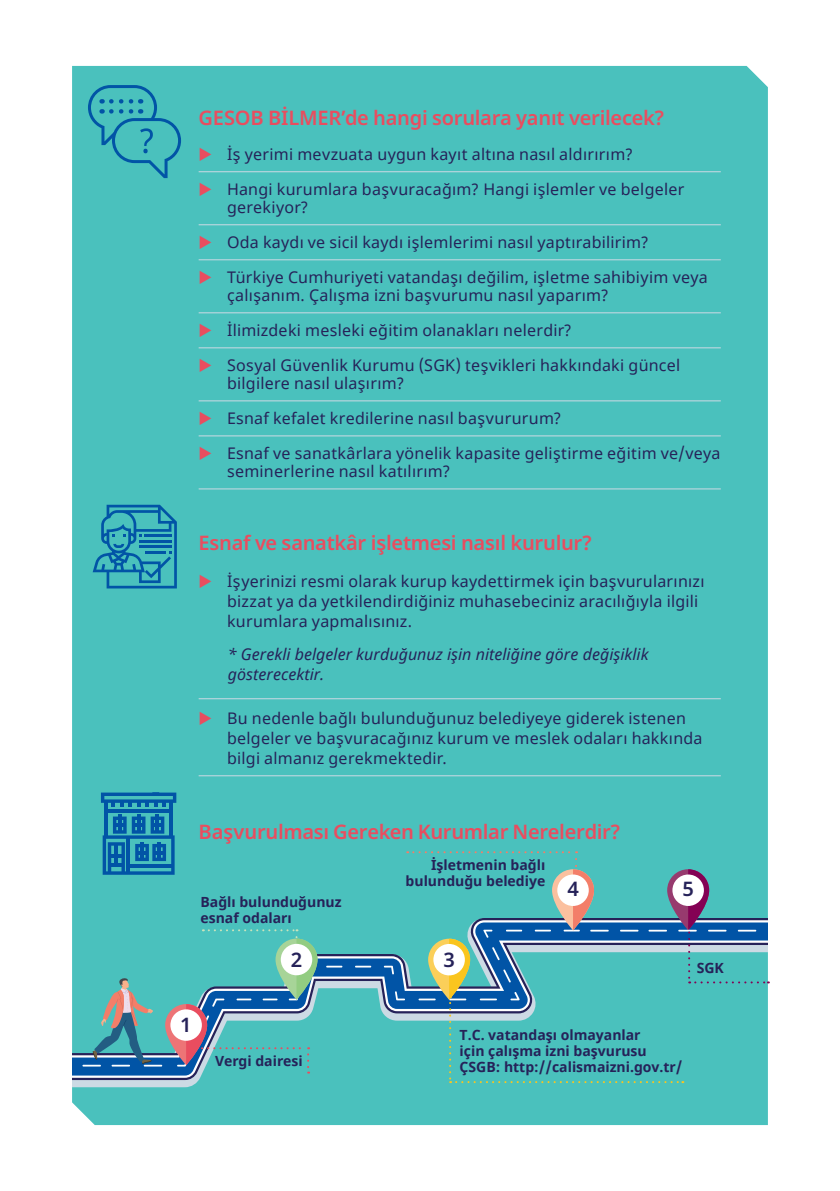
<style>
.page{position:relative;width:840px;height:1191px;background:#fff}
.page>*{position:absolute;margin:0;border:0;box-sizing:border-box;transform-origin:0 0}
.t1{font:600 20px "Noto Sans";letter-spacing:-.015em;color:#e94d5f}
.t2{font:600 20px "Noto Sans";color:#262259}
.t3{font:16px/35px "Noto Sans";letter-spacing:.015em;color:#262259}
.t4{font:italic 16px/20px "Noto Sans";color:#262259}
.t5{font:700 14px/16px "Noto Sans";color:#262259}
</style>
<div class="page">
<div style="left:72px;top:66px;width:695px;height:1059px;background:#4ac1bd"></div>
<svg style="left:88px;top:85px;width:93px;height:93px;background:#3eb0b9"></svg>
<hr style="left:198px;top:171px;width:522px;height:1px;background:#ccdae4">
<hr style="left:198px;top:224px;width:522px;height:1px;background:#ccdae4">
<hr style="left:198px;top:259px;width:522px;height:1px;background:#ccdae4">
<hr style="left:198px;top:312px;width:522px;height:1px;background:#ccdae4">
<hr style="left:198px;top:347px;width:522px;height:1px;background:#ccdae4">
<hr style="left:198px;top:400px;width:522px;height:1px;background:#ccdae4">
<hr style="left:198px;top:435px;width:522px;height:1px;background:#ccdae4">
<hr style="left:198px;top:488px;width:522px;height:1px;background:#ccdae4">
<hr style="left:198px;top:698px;width:522px;height:1px;background:#ccdae4">
<hr style="left:198px;top:775px;width:522px;height:1px;background:#ccdae4">
<svg style="left:93px;top:505px;width:84px;height:83px;background:#309ab4"></svg>
<hr style="left:118px;top:815px;width:3px;height:17px;background:#0154a6">
<hr style="left:104px;top:801px;width:4px;height:36px;background:#0154a6">
<hr style="left:169px;top:801px;width:4px;height:36px;background:#0154a6">
<hr style="left:106px;top:809px;width:65px;height:4px;background:#0154a6">
<hr style="left:137px;top:815px;width:3px;height:17px;background:#0154a6">
<hr style="left:156px;top:815px;width:3px;height:17px;background:#0154a6">
<svg style="left:103px;top:816px;width:71px;height:58px;background:#1d7eae"></svg>
<hr style="left:157px;top:842px;width:4px;height:17px;background:#0154a6">
<hr style="left:154px;top:850px;width:10px;height:4px;background:#0154a6">
<svg style="left:101px;top:792px;width:75px;height:14px"></svg>
<svg style="left:72px;top:1080px;width:695px;height:7px;background:#66c6c5"></svg>
<svg style="left:72px;top:922px;width:377px;height:153px;background:#49b2ba"></svg>
<svg style="left:418px;top:998px;width:17px;height:2px"></svg>
<svg style="left:394px;top:991px;width:11px;height:9px"></svg>
<svg style="left:383px;top:965px;width:11px;height:9px"></svg>
<svg style="left:326px;top:965px;width:16px;height:2px"></svg>
<svg style="left:355px;top:965px;width:16px;height:2px"></svg>
<svg style="left:165px;top:1004px;width:42px;height:61px"></svg>
<div style="left:170px;top:1009px;width:32px;height:31px;background:#fff;border-radius:50%"></div>
<svg style="left:428px;top:938px;width:42px;height:62px"></svg>
<div style="left:433px;top:944px;width:31px;height:31px;background:#fff;border-radius:50%"></div>
<svg style="left:82px;top:977px;width:80px;height:89px;background:#59a5ac"></svg>
<svg style="left:407px;top:851px;width:169px;height:2px"></svg>
<svg style="left:203px;top:929px;width:94px;height:2px"></svg>
<svg style="left:449px;top:859px;width:319px;height:224px;background:#56b4ba"></svg>
<svg style="left:177px;top:937px;width:140px;height:136px;background:#61b0b7"></svg>
<div style="left:280px;top:944px;width:32px;height:31px;background:#fff;border-radius:50%"></div>
<svg style="left:200px;top:147px;width:11px;height:14px"></svg>
<svg style="left:200px;top:182px;width:11px;height:14px"></svg>
<svg style="left:200px;top:235px;width:11px;height:14px"></svg>
<svg style="left:200px;top:270px;width:11px;height:14px"></svg>
<svg style="left:200px;top:323px;width:11px;height:14px"></svg>
<svg style="left:200px;top:358px;width:11px;height:14px"></svg>
<svg style="left:200px;top:411px;width:11px;height:14px"></svg>
<svg style="left:200px;top:446px;width:11px;height:14px"></svg>
<svg style="left:200px;top:574px;width:11px;height:14px"></svg>
<svg style="left:200px;top:711px;width:11px;height:14px"></svg>
<p class="t1" style="left:198px;top:104px;width:467px">GESOB BİLMER’de hangi sorulara yanıt verilecek?</p>
<p class="t3" style="left:227px;top:137px;width:459px">İş yerimi mevzuata uygun kayıt altına nasıl aldırırım?<br>Hangi kurumlara başvuracağım? Hangi işlemler ve belgeler</p>
<p class="t3" style="left:227px;top:190px;width:482px">gerekiyor?<br>Oda kaydı ve sicil kaydı işlemlerimi nasıl yaptırabilirim?<br>Türkiye Cumhuriyeti vatandaşı değilim, işletme sahibiyim veya</p>
<p class="t3" style="left:227px;top:278px;width:454px">çalışanım. Çalışma izni başvurumu nasıl yaparım?<br>İlimizdeki mesleki eğitim olanakları nelerdir?<br>Sosyal Güvenlik Kurumu (SGK) teşvikleri hakkındaki güncel</p>
<p class="t3" style="left:227px;top:366px;width:494px">bilgilere nasıl ulaşırım?<br>Esnaf kefalet kredilerine nasıl başvururum?<br>Esnaf ve sanatkârlara yönelik kapasite geliştirme eğitim ve/veya</p>
<p class="t3" style="left:227px;top:454px;width:225px">seminerlerine nasıl katılırım?</p>
<p class="t1" style="left:198px;top:528px;width:394px">Esnaf ve sanatkâr işletmesi nası l kurulur?</p>
<p class="t3" style="left:227px;top:571px;width:478px;line-height:20px">İşyerinizi resmi olarak kurup kaydettirmek için başvurularınızı bizzat ya da yetkilendirdiğiniz muhasebeciniz aracılığıyla ilgili kurumlara yapmalısınız.</p>
<p class="t4" style="left:228px;top:644px;width:422px">* Gerekli belgeler kurduğunuz işin niteliğine göre değişiklik gösterecektir.</p>
<p class="t3" style="left:227px;top:708px;width:477px;line-height:20px">Bu nedenle bağlı bulunduğunuz belediyeye giderek istenen belgeler ve başvuracağınız kurum ve meslek odaları hakkında bilgi almanız gerekmektedir.</p>
<p class="t1" style="left:198px;top:817px;width:423px">Başvurulması Gereken Kurumlar Nerelerdir?</p>
<p class="t5" style="left:200px;top:894px;width:142px">Bağlı bulunduğunuz esnaf odaları</p>
<p class="t2" style="left:291px;top:945px;width:13px">2</p>
<p class="t5" style="left:405px;top:857px;width:141px;text-align:right">İşletmenin bağlı bulunduğu belediye</p>
<p class="t2" style="left:443px;top:945px;width:13px">3</p>
<p class="t2" style="left:567px;top:874px;width:13px">4</p>
<p class="t2" style="left:682px;top:874px;width:13px">5</p>
<p class="t5" style="left:696px;top:960px;width:29px">SGK</p>
<p class="t2" style="left:180px;top:1011px;width:13px">1</p>
<p class="t5" style="left:215px;top:1053px;width:89px">Vergi dairesi</p>
<p class="t5" style="left:459px;top:1027px;width:224px">T.C. vatandaşı olmayanlar<br>için çalışma izni başvurusu<br>ÇSGB: http://calismaizni.gov.tr/</p>
</div>
